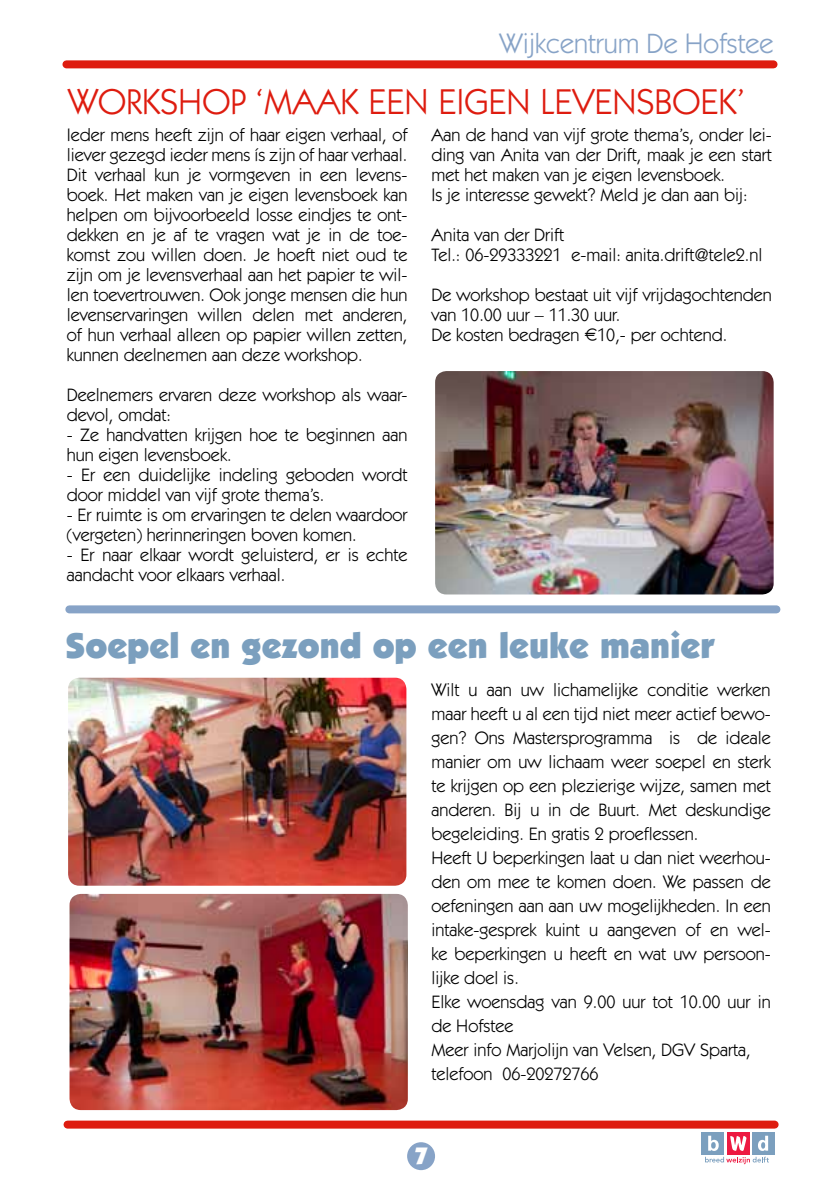
<style>
.page{position:relative;width:840px;height:1191px;background:#fff}
.page>*{position:absolute;margin:0;border:0;box-sizing:border-box;transform-origin:0 0}
.t1{font:36px "Itc Kabel";color:#de1c0f}
.t2{font:900 36px "Itc Kabel";color:#7b9fbe}
.t3{font:28px "Itc Kabel";color:#87a3c7}
.t4{font:900 24px "Itc Kabel";color:#fff}
.t5{font:18px/20px "Itc Kabel";color:#000}
.s1{font-family:"Euro Collection"}
</style>
<div class="page">
<img style="left:435px;top:371px;width:338px;height:223px">
<img style="left:68px;top:677px;width:338px;height:208px">
<div style="left:67px;top:1120px;width:707px;height:8px;background:#de1c0f"></div>
<div style="left:66px;top:60px;width:707px;height:8px;background:#de1c0f"></div>
<div style="left:69px;top:605px;width:707px;height:8px;background:#87a3c7"></div>
<div style="left:407px;top:1142px;width:28px;height:28px;background:#87a3c7;border-radius:50%"></div>
<img style="left:69px;top:894px;width:338px;height:216px">
<div style="left:701px;top:1132px;width:22px;height:22px;background:#7b9fbe"></div>
<div style="left:726px;top:1132px;width:23px;height:22px;background:#ed1941"></div>
<div style="left:752px;top:1132px;width:22px;height:22px;background:#7b9fbe"></div>
<svg style="left:704px;top:1135px;width:64px;height:29px"></svg>
<h2 class="t3" style="left:499px;top:27px;width:275px">Wijkcentrum De Hofstee</h2>
<h1 class="t1" style="left:68px;top:81px;width:677px">WORKSHOP ‘MAAK EEN EIGEN LEVENSBOEK’</h1>
<p class="t5" style="left:431px;top:125px;width:342px">Aan de hand van vijf grote thema’s, onder lei&shy;ding van Anita van der Drift, maak je een start met het maken van je eigen levensboek.<br>Is je interesse gewekt? Meld je dan aan bij:</p>
<p class="t5" style="left:431px;top:225px;width:332px">Anita van der Drift<br>Tel.: 06-29333221 e-mail: anita.drift@tele2.nl</p>
<p class="t5" style="left:431px;top:285px;width:342px">De workshop bestaat uit vijf vrijdagochtenden van 10.00 uur – 11.30 uur.<br>De kosten bedragen <span class="s1">E</span>10,- per ochtend.</p>
<p class="t5" style="left:67px;top:125px;width:342px;text-align:justify">Ieder mens heeft zijn of haar eigen verhaal, of liever gezegd ieder mens ís zijn of haar verhaal.<br>Dit verhaal kun je vormgeven in een levens&shy;boek. Het maken van je eigen levensboek kan helpen om bijvoorbeeld losse eindjes te ont&shy;dekken en je af te vragen wat je in de toe&shy;komst zou willen doen. Je hoeft niet oud te zijn om je levensverhaal aan het papier te wil&shy;len toevertrouwen. Ook jonge mensen die hun levenservaringen willen delen met anderen, of hun verhaal alleen op papier willen zetten, kunnen deelnemen aan deze workshop.</p>
<p class="t5" style="left:67px;top:385px;width:342px">Deelnemers ervaren deze workshop als waar&shy;devol, omdat:</p>
<p class="t5" style="left:67px;top:425px;width:342px">- Ze handvatten krijgen hoe te beginnen aan hun eigen levensboek.</p>
<p class="t5" style="left:67px;top:465px;width:342px">- Er een duidelijke indeling geboden wordt door middel van vijf grote thema’s.</p>
<p class="t5" style="left:67px;top:505px;width:342px">- Er ruimte is om ervaringen te delen waardoor (vergeten) herinneringen boven komen.</p>
<p class="t5" style="left:67px;top:545px;width:342px">- Er naar elkaar wordt geluisterd, er is echte aandacht voor elkaars verhaal.</p>
<h1 class="t2" style="left:65px;top:623px;width:650px">Soepel en gezond op een leuke manier</h1>
<p class="t5" style="left:431px;top:678px;width:341px;line-height:24px">Wilt u aan uw lichamelijke conditie werken maar heeft u al een tijd niet meer actief bewo&shy;gen? Ons Mastersprogramma is de ideale manier om uw lichaam weer soepel en sterk te krijgen op een plezierige wijze, samen met anderen. Bij u in de Buurt. Met deskundige begeleiding. En gratis 2 proeflessen.<br>Heeft U beperkingen laat u dan niet weerhou&shy;den om mee te komen doen. We passen de oefeningen aan aan uw mogelijkheden. In een intake-gesprek kuint u aangeven of en wel&shy;ke beperkingen u heeft en wat uw persoon&shy;lijke doel is.<br>Elke woensdag van 9.00 uur tot 10.00 uur in de Hofstee<br>Meer info Marjolijn van Velsen, DGV Sparta, telefoon 06-20272766</p>
<h3 class="t4" style="left:414px;top:1141px;width:15px">7</h3>
</div>
